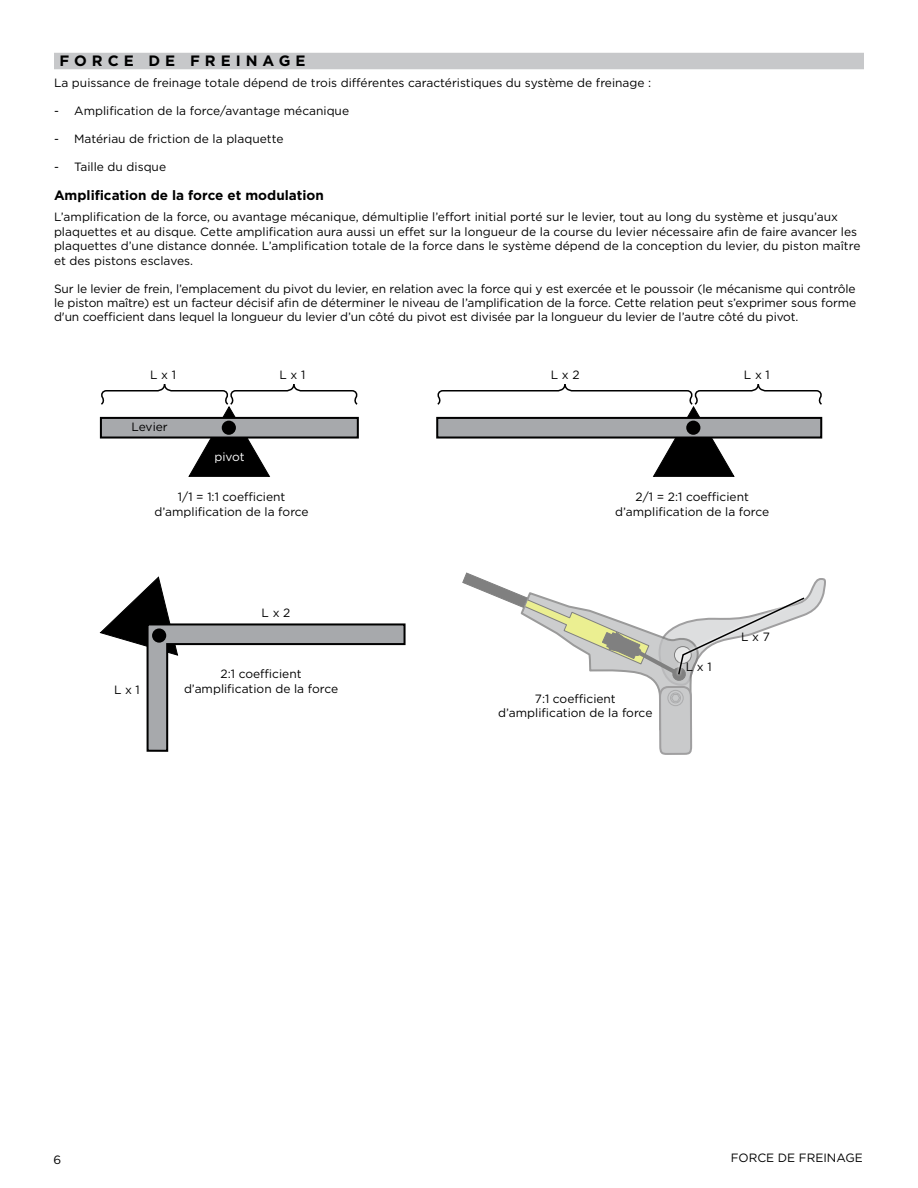
<style>
.page{position:relative;width:918px;height:1188px;background:#fff}
.page>*{position:absolute;margin:0;border:0;box-sizing:border-box;transform-origin:0 0}
.t1{font:700 15px "Gotham";letter-spacing:.33em;color:#000}
.t2{font:700 13.5px "Gotham";color:#000}
.t3{font:12px/14.4px "Gotham";color:#000;text-align:center}
.t4{font:12px "Gotham";color:#fff}
</style>
<div class="page">
<div style="left:54px;top:53px;width:810px;height:16px;background:#c7c8ca"></div>
<svg style="left:99px;top:576px;width:307px;height:176px"></svg>
<div style="left:152px;top:628px;width:14px;height:15px;background:#000;border-radius:50%"></div>
<svg style="left:462px;top:572px;width:364px;height:183px"></svg>
<svg style="left:99px;top:384px;width:260px;height:93px"></svg>
<svg style="left:436px;top:384px;width:387px;height:93px"></svg>
<p class="t1" style="left:59px;top:50px;width:248px">FORCE DE FREINAGE</p>
<p class="t3" style="left:54px;top:75px;width:599px">La puissance de freinage totale dépend de trois différentes caractéristiques du système de freinage :</p>
<p class="t3" style="left:54px;top:103px;width:297px">- Amplification de la force/avantage mécanique</p>
<p class="t3" style="left:54px;top:131px;width:231px">- Matériau de friction de la plaquette</p>
<p class="t3" style="left:54px;top:159px;width:114px">- Taille du disque</p>
<p class="t2" style="left:54px;top:187px;width:271px">Amplification de la force et modulation</p>
<p class="t3" style="left:54px;top:210px;width:808px;text-align:left">L’amplification de la force, ou avantage mécanique, démultiplie l’effort initial porté sur le levier, tout au long du système et jusqu’aux plaquettes et au disque. Cette amplification aura aussi un effet sur la longueur de la course du levier nécessaire afin de faire avancer les plaquettes d’une distance donnée. L’amplification totale de la force dans le système dépend de la conception du levier, du piston maître et des pistons esclaves.</p>
<p class="t3" style="left:54px;top:281px;width:804px;text-align:justify">Sur le levier de frein, l’emplacement du pivot du levier, en relation avec la force qui y est exercée et le poussoir (le mécanisme qui contrôle le piston maître) est un facteur décisif afin de déterminer le niveau de l’amplification de la force. Cette relation peut s’exprimer sous forme d'un coefficient dans lequel la longueur du levier d’un côté du pivot est divisée par la longueur du levier de l’autre côté du pivot.</p>
<p class="t3" style="left:150px;top:367px;width:27px">L x 1</p>
<p class="t3" style="left:551px;top:367px;width:30px">L x 2</p>
<p class="t3" style="left:280px;top:367px;width:27px">L x 1</p>
<p class="t3" style="left:744px;top:367px;width:27px">L x 1</p>
<p class="t3" style="left:132px;top:419px;width:38px">Levier</p>
<p class="t4" style="left:214px;top:449px;width:32px">pivot</p>
<p class="t3" style="left:155px;top:489px;width:156px">1/1 = 1:1 coefficient d’amplification de la force</p>
<p class="t3" style="left:114px;top:683px;width:27px">L x 1</p>
<p class="t3" style="left:262px;top:605px;width:30px">L x 2</p>
<p class="t3" style="left:184px;top:667px;width:156px">2:1 coefficient d’amplification de la force</p>
<p class="t3" style="left:615px;top:489px;width:156px">2/1 = 2:1 coefficient d’amplification de la force</p>
<p class="t3" style="left:498px;top:691px;width:156px">7:1 coefficient d’amplification de la force</p>
<p class="t3" style="left:686px;top:659px;width:27px">L x 1</p>
<p class="t3" style="left:741px;top:630px;width:30px">L x 7</p>
<p class="t3" style="left:54px;top:1152px;width:9px">6</p>
<p class="t3" style="left:731px;top:1150px;width:134px">FORCE DE FREINAGE</p>
</div>
